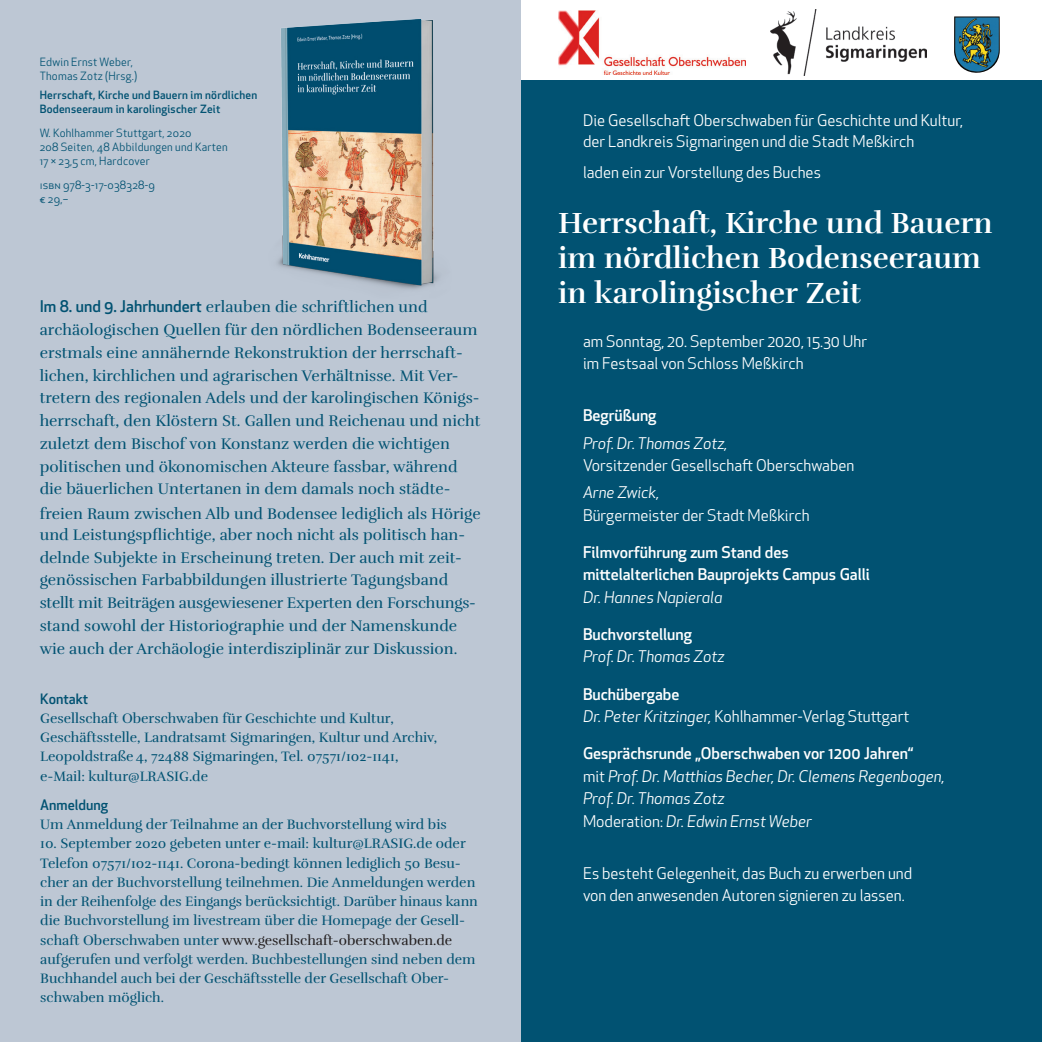
<style>
.page{position:relative;width:1042px;height:1042px;background:#fff}
.page>*{position:absolute;margin:0;border:0;box-sizing:border-box;transform-origin:0 0}
.t1{font:700 29.93px/35px "Rufina";color:#fff}
.t2{font:15.75px/22.8px "Rufina";letter-spacing:.005em;color:#015272}
.t3{font:15.75px/22.4px "Apex New";color:#fff}
.t4{font:500 15.75px/22.4px "Apex New";color:#fff}
.t5{font:italic 15.75px/22.4px "Apex New";color:#fff}
.t6{font:14px/19.2px "Rufina";color:#015272}
.t7{font:500 14px "Apex New";color:#015272}
.t8{font:11.2px/14px "Apex New";letter-spacing:.02em;color:#015272}
.t9{font:500 11.2px/14px "Apex New";letter-spacing:.02em;color:#015272}
.s1{font-family:"Apex New";font-weight:500}
.s2{color:#231f20}
.s3{font-style:italic}
.s4{font-style:normal}
</style>
<div class="page">
<div style="left:521px;top:80px;width:521px;height:962px;background:#015272"></div>
<div style="left:0;top:0;width:521px;height:1042px;background:#bdc7d4"></div>
<img style="left:277px;top:19px;width:162px;height:270px">
<img style="left:558px;top:11px;width:187px;height:64px">
<img style="left:954px;top:16px;width:46px;height:57px">
<img style="left:770px;top:10px;width:156px;height:66px">
<p class="t8" style="left:40px;top:55px;width:99px">Edwin Ernst Weber,<br>Thomas Zotz (Hrsg.)</p>
<p class="t9" style="left:40px;top:88px;width:219px">Herrschaft, Kirche und Bauern im nördlichen<br>Bodenseeraum in karolingischer Zeit</p>
<p class="t8" style="left:40px;top:126px;width:153px">W. Kohlhammer Stuttgart, 2020</p>
<p class="t8" style="left:40px;top:140px;width:189px">208 Seiten, 48 Abbildungen und Karten</p>
<p class="t8" style="left:40px;top:154px;width:112px">17 × 23,5 cm, Hardcover</p>
<p class="t8" style="left:40px;top:178px;width:117px">ISBN 978-3-17-038328-9</p>
<p class="t8" style="left:40px;top:192px;width:30px">€ 29,–</p>
<p class="t2" style="left:40px;top:296px;width:442px"><span class="s1">Im 8. und 9. Jahrhundert</span> erlauben die schriftlichen und archäologischen Quellen für den nördlichen Bodenseeraum erstmals eine annähernde Rekonstruktion der herrschaft&shy;lichen, kirchlichen und agrarischen Verhältnisse. Mit Ver&shy;tretern des regionalen Adels und der karolingischen Königs&shy;herrschaft, den Klöstern St. Gallen und Reichenau und nicht zuletzt dem Bischof von Konstanz werden die wichtigen politischen und ökonomischen Akteure fassbar, während die bäuerlichen Untertanen in dem damals noch städte-</p>
<p class="t2" style="left:40px;top:503px;width:442px;line-height:21px">freien Raum zwischen Alb und Bodensee lediglich als Hörige und Leistungspflichtige, aber noch nicht als politisch han-</p>
<p class="t2" style="left:40px;top:546px;width:436px">delnde Subjekte in Erscheinung treten. Der auch mit zeit&shy;genössischen Farbabbildungen illustrierte Tagungsband stellt mit Beiträgen ausgewiesener Experten den Forschungs&shy;stand sowohl der Historiographie und der Namenskunde wie auch der Archäologie interdisziplinär zur Diskussion.</p>
<p class="t7" style="left:40px;top:689px;width:49px">Kontakt</p>
<p class="t6" style="left:40px;top:708px;width:399px">Gesellschaft Oberschwaben für Geschichte und Kultur, Geschäftsstelle, Landratsamt Sigmaringen, Kultur und Archiv, Leopoldstraße 4, 72488 Sigmaringen, Tel. 07571/102-1141, e-Mail: kultur@LRASIG.de</p>
<p class="t7" style="left:40px;top:795px;width:69px">Anmeldung</p>
<p class="t6" style="left:40px;top:815px;width:408px">Um Anmeldung der Teilnahme an der Buchvorstellung wird bis</p>
<p class="t6" style="left:40px;top:834px;width:439px">10. September 2020 gebeten unter e-mail: kultur@LRASIG.de oder Telefon 07571/102-1141. Corona-bedingt können lediglich 50 Besu&shy;cher an der Buchvorstellung teilnehmen. Die Anmeldungen werden in der Reihenfolge des Eingangs berücksichtigt. Darüber hinaus kann die Buchvorstellung im livestream über die Homepage der Gesell&shy;schaft Oberschwaben unter <span class="s2">www.gesellschaft-oberschwaben.de </span>aufgerufen und verfolgt werden. Buchbestellungen sind neben dem Buchhandel auch bei der Geschäftsstelle der Gesellschaft Ober&shy;schwaben möglich.</p>
<p class="t3" style="left:583px;top:110px;width:381px;line-height:21px">Die Gesellschaft Oberschwaben für Geschichte und Kultur, der Landkreis Sigmaringen und die Stadt Meßkirch</p>
<p class="t3" style="left:583px;top:161px;width:239px">laden ein zur Vorstellung des Buches</p>
<p class="t1" style="left:558px;top:205px;width:436px">Herrschaft, Kirche und Bauern</p>
<p class="t1" style="left:558px;top:240px;width:424px">im nördlichen Bodenseeraum in karolingischer Zeit</p>
<p class="t3" style="left:583px;top:330px;width:286px">am Sonntag, 20. September 2020, 15.30 Uhr im Festsaal von Schloss Meßkirch</p>
<p class="t4" style="left:583px;top:404px;width:75px">Begrüßung</p>
<p class="t3" style="left:583px;top:431px;width:273px"><span class="s3">Prof. Dr. Thomas Zotz,<br></span>Vorsitzender Gesellschaft Oberschwaben</p>
<p class="t3" style="left:583px;top:481px;width:228px"><span class="s3">Arne Zwick,<br></span>Bürgermeister der Stadt Meßkirch</p>
<p class="t4" style="left:583px;top:541px;width:288px">Filmvorführung zum Stand des mittelalterlichen Bauprojekts Campus Galli</p>
<p class="t5" style="left:583px;top:586px;width:141px">Dr. Hannes Napierala</p>
<p class="t4" style="left:583px;top:623px;width:110px">Buchvorstellung</p>
<p class="t5" style="left:583px;top:645px;width:143px">Prof. Dr. Thomas Zotz</p>
<p class="t4" style="left:583px;top:682px;width:98px">Buchübergabe</p>
<p class="t3" style="left:583px;top:705px;width:328px"><span class="s3">Dr. Peter Kritzinger,</span> Kohlhammer-Verlag Stuttgart</p>
<p class="t4" style="left:583px;top:742px;width:332px">Gesprächsrunde „Oberschwaben vor 1200 Jahren“</p>
<p class="t5" style="left:583px;top:765px;width:363px"><span class="s4">mit</span> Prof. Dr. Matthias Becher, Dr. Clemens Regenbogen,<br>Prof. Dr. Thomas Zotz</p>
<p class="t5" style="left:583px;top:810px;width:230px"><span class="s4">Moderation:</span> Dr. Edwin Ernst Weber</p>
<p class="t3" style="left:583px;top:862px;width:331px">Es besteht Gelegenheit, das Buch zu erwerben und von den anwesenden Autoren signieren zu lassen.</p>
</div>
